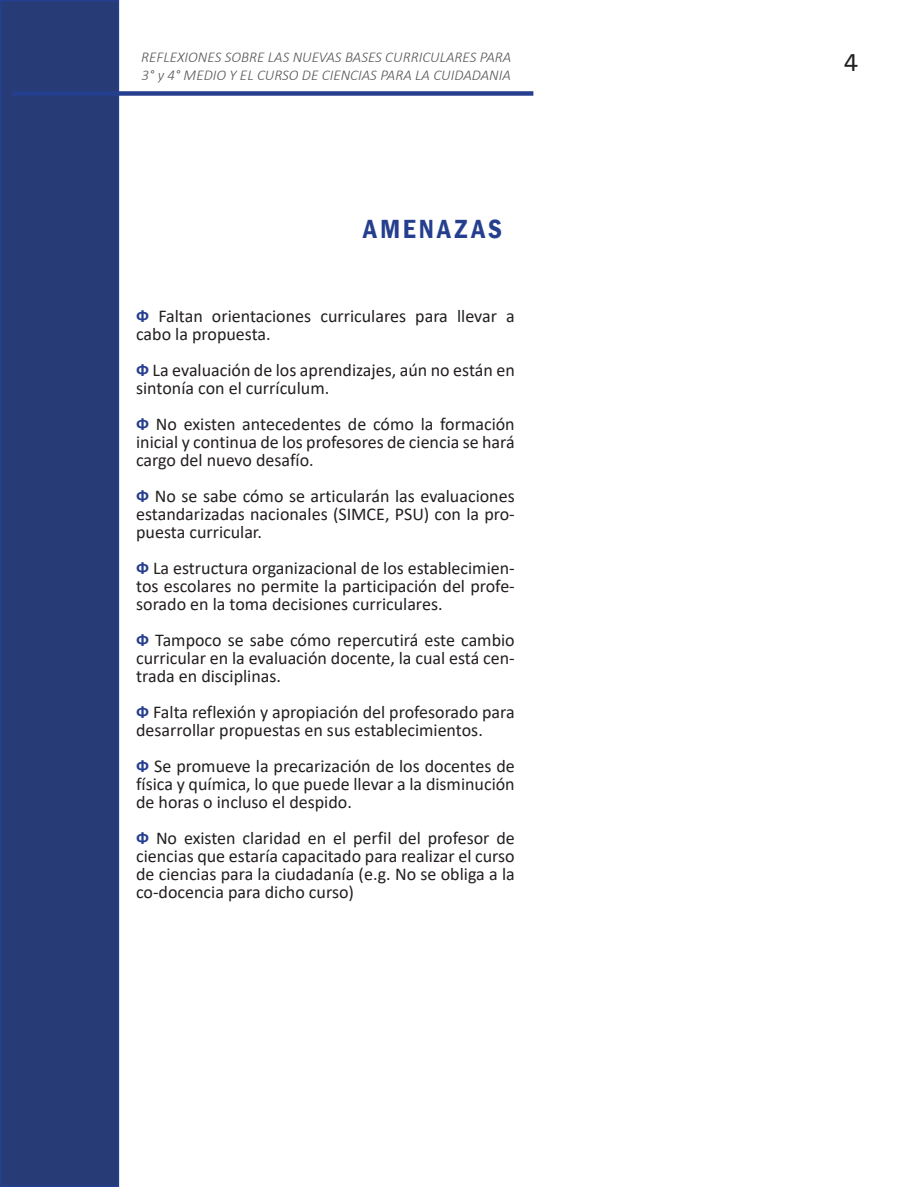
<style>
.page{position:relative;width:919px;height:1187px;background:#fff}
.page>*{position:absolute;margin:0;border:0;box-sizing:border-box;transform-origin:0 0}
.t1{font:600 condensed 27px "Franklin Gothic";letter-spacing:.115em;color:#253f8e}
.t2{font:27px "Calibri";color:#231f20}
.t3{font:18px/18px "Calibri";color:#231f20;text-align:justify}
.t4{font:italic 300 15px/18px "Calibri";color:#57585a}
.s1{font-weight:700;color:#253f8e}
</style>
<div class="page">
<div style="left:0;top:0;width:119px;height:1186px;background:#273c77;border:2px solid #253f8e"></div>
<div style="left:12px;top:91px;width:521px;height:5px;background:#253f8e"></div>
<p class="t4" style="left:141px;top:48px;width:371px">REFLEXIONES SOBRE LAS NUEVAS BASES CURRICULARES PARA<br>3° y 4° MEDIO Y EL CURSO DE CIENCIAS PARA LA CUIDADANIA</p>
<p class="t1" style="left:363px;top:211px;width:140px">AMENAZAS</p>
<p class="t3" style="left:136px;top:306px;width:380px"><span class="s1">Ф</span> Faltan orientaciones curriculares para llevar a cabo la propuesta.</p>
<p class="t3" style="left:136px;top:360px;width:380px"><span class="s1">Ф</span> La evaluación de los aprendizajes, aún no están en sintonía con el currículum.</p>
<p class="t3" style="left:136px;top:414px;width:380px"><span class="s1">Ф</span> No existen antecedentes de cómo la formación inicial y continua de los profesores de ciencia se hará cargo del nuevo desafío.</p>
<p class="t3" style="left:136px;top:486px;width:380px"><span class="s1">Ф</span> No se sabe cómo se articularán las evaluaciones estandarizadas nacionales (SIMCE, PSU) con la pro&shy;puesta curricular.</p>
<p class="t3" style="left:136px;top:558px;width:380px"><span class="s1">Ф</span> La estructura organizacional de los establecimien&shy;tos escolares no permite la participación del profe&shy;sorado en la toma decisiones curriculares.</p>
<p class="t3" style="left:136px;top:630px;width:380px"><span class="s1">Ф</span> Tampoco se sabe cómo repercutirá este cambio curricular en la evaluación docente, la cual está cen&shy;trada en disciplinas.</p>
<p class="t3" style="left:136px;top:702px;width:380px"><span class="s1">Ф</span> Falta reflexión y apropiación del profesorado para desarrollar propuestas en sus establecimientos.</p>
<p class="t3" style="left:136px;top:756px;width:380px"><span class="s1">Ф</span> Se promueve la precarización de los docentes de física y química, lo que puede llevar a la disminución de horas o incluso el despido.</p>
<p class="t3" style="left:136px;top:828px;width:380px"><span class="s1">Ф</span> No existen claridad en el perfil del profesor de ciencias que estaría capacitado para realizar el curso de ciencias para la ciudadanía (e.g. No se obliga a la co-docencia para dicho curso)</p>
<p class="t2" style="left:843px;top:44px;width:16px">4</p>
</div>
